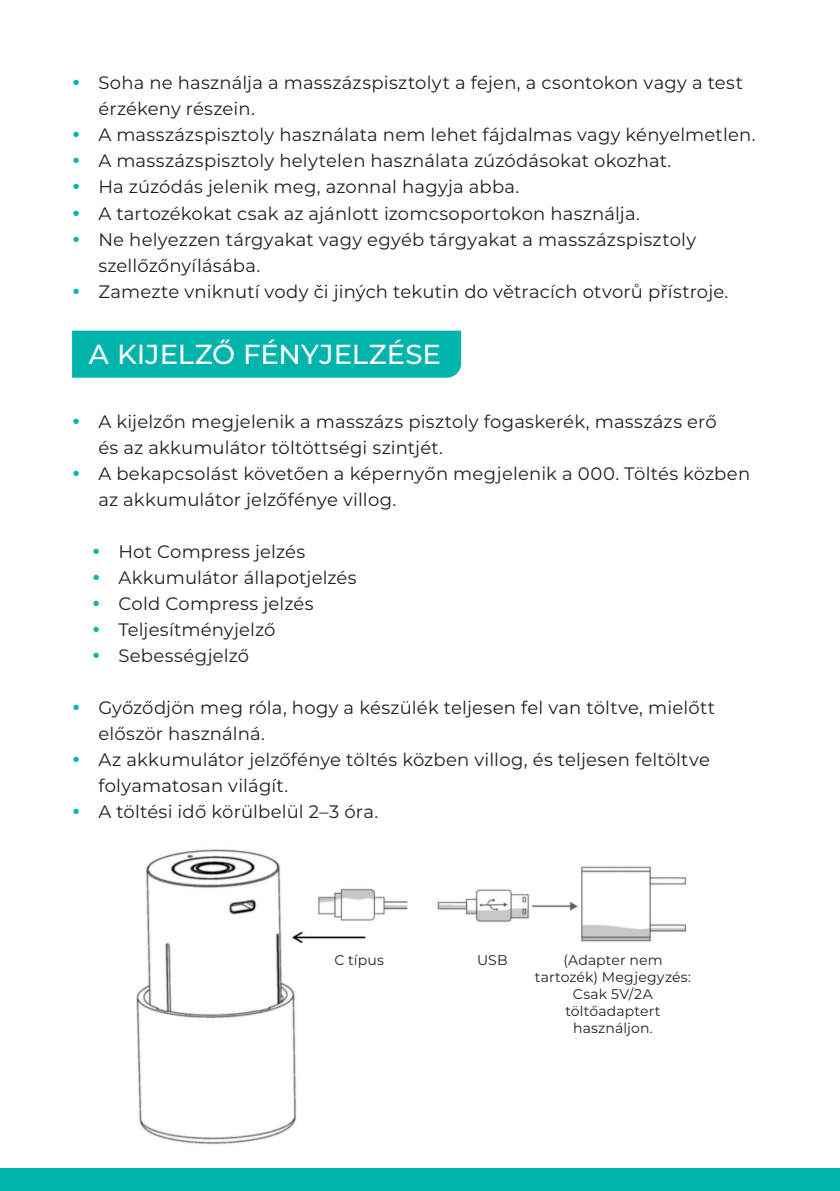
<style>
.page{position:relative;width:840px;height:1191px;background:#fff}
.page>*{position:absolute;margin:0;border:0;box-sizing:border-box;transform-origin:0 0}
.t1{font:500 27.4px "Montserrat";color:#fff}
.t2{font:18px/26px "Montserrat";letter-spacing:.01em;color:#231f20}
.t3{font:14px/16.8px "Montserrat";letter-spacing:.01em;color:#231f20;text-align:center}
.s1{color:#00b4ac}
</style>
<div class="page">
<div style="left:0;top:1168px;width:839px;height:23px;background:#00b4ac"></div>
<div style="left:72px;top:331px;width:389px;height:47px;background:#00b4ac"></div>
<img style="left:136px;top:849px;width:551px;height:296px">
<p class="t2" style="left:98px;top:69px;width:645px;text-indent:-26px"><span class="s1">•</span> Soha ne használja a masszázspisztolyt a fejen, a csontokon vagy a test érzékeny részein.</p>
<p class="t2" style="left:72px;top:121px;width:684px"><span class="s1">•</span> A masszázspisztoly használata nem lehet fájdalmas vagy kényelmetlen.</p>
<p class="t2" style="left:72px;top:147px;width:600px"><span class="s1">•</span> A masszázspisztoly helytelen használata zúzódásokat okozhat.</p>
<p class="t2" style="left:72px;top:173px;width:448px"><span class="s1">•</span> Ha zúzódás jelenik meg, azonnal hagyja abba.</p>
<p class="t2" style="left:72px;top:199px;width:569px"><span class="s1">•</span> A tartozékokat csak az ajánlott izomcsoportokon használja.</p>
<p class="t2" style="left:98px;top:225px;width:599px;text-indent:-26px"><span class="s1">•</span> Ne helyezzen tárgyakat vagy egyéb tárgyakat a masszázspisztoly szellőzőnyílásába.</p>
<p class="t2" style="left:72px;top:277px;width:657px"><span class="s1">•</span> Zamezte vniknutí vody či jiných tekutin do větracích otvorů přístroje.</p>
<p class="t1" style="left:89px;top:335px;width:353px">A KIJELZŐ FÉNYJELZÉSE</p>
<p class="t2" style="left:98px;top:408px;width:619px;text-indent:-26px"><span class="s1">•</span> A kijelzőn megjelenik a masszázs pisztoly fogaskerék, masszázs erő és az akkumulátor töltöttségi szintjét.</p>
<p class="t2" style="left:98px;top:460px;width:653px;text-indent:-26px"><span class="s1">•</span> A bekapcsolást követően a képernyőn megjelenik a 000. Töltés közben az akkumulátor jelzőfénye villog.</p>
<p class="t2" style="left:92px;top:538px;width:214px"><span class="s1">•</span> Hot Compress jelzés</p>
<p class="t2" style="left:92px;top:564px;width:266px"><span class="s1">•</span> Akkumulátor állapotjelzés</p>
<p class="t2" style="left:92px;top:590px;width:223px"><span class="s1">•</span> Cold Compress jelzés</p>
<p class="t2" style="left:92px;top:616px;width:185px"><span class="s1">•</span> Teljesítményjelző</p>
<p class="t2" style="left:92px;top:642px;width:158px"><span class="s1">•</span> Sebességjelző</p>
<p class="t2" style="left:98px;top:694px;width:618px;text-indent:-26px"><span class="s1">•</span> Győződjön meg róla, hogy a készülék teljesen fel van töltve, mielőtt először használná.</p>
<p class="t2" style="left:98px;top:746px;width:613px;text-indent:-26px"><span class="s1">•</span> Az akkumulátor jelzőfénye töltés közben villog, és teljesen feltöltve folyamatosan világít.</p>
<p class="t2" style="left:72px;top:798px;width:307px"><span class="s1">•</span> A töltési idő körülbelül 2–3 óra.</p>
<p class="t3" style="left:334px;top:951px;width:51px">C típus</p>
<p class="t3" style="left:477px;top:951px;width:32px">USB</p>
<p class="t3" style="left:534px;top:951px;width:158px">(Adapter nem tartozék) Megjegyzés:<br>Csak 5V/2A töltőadaptert használjon.</p>
</div>
